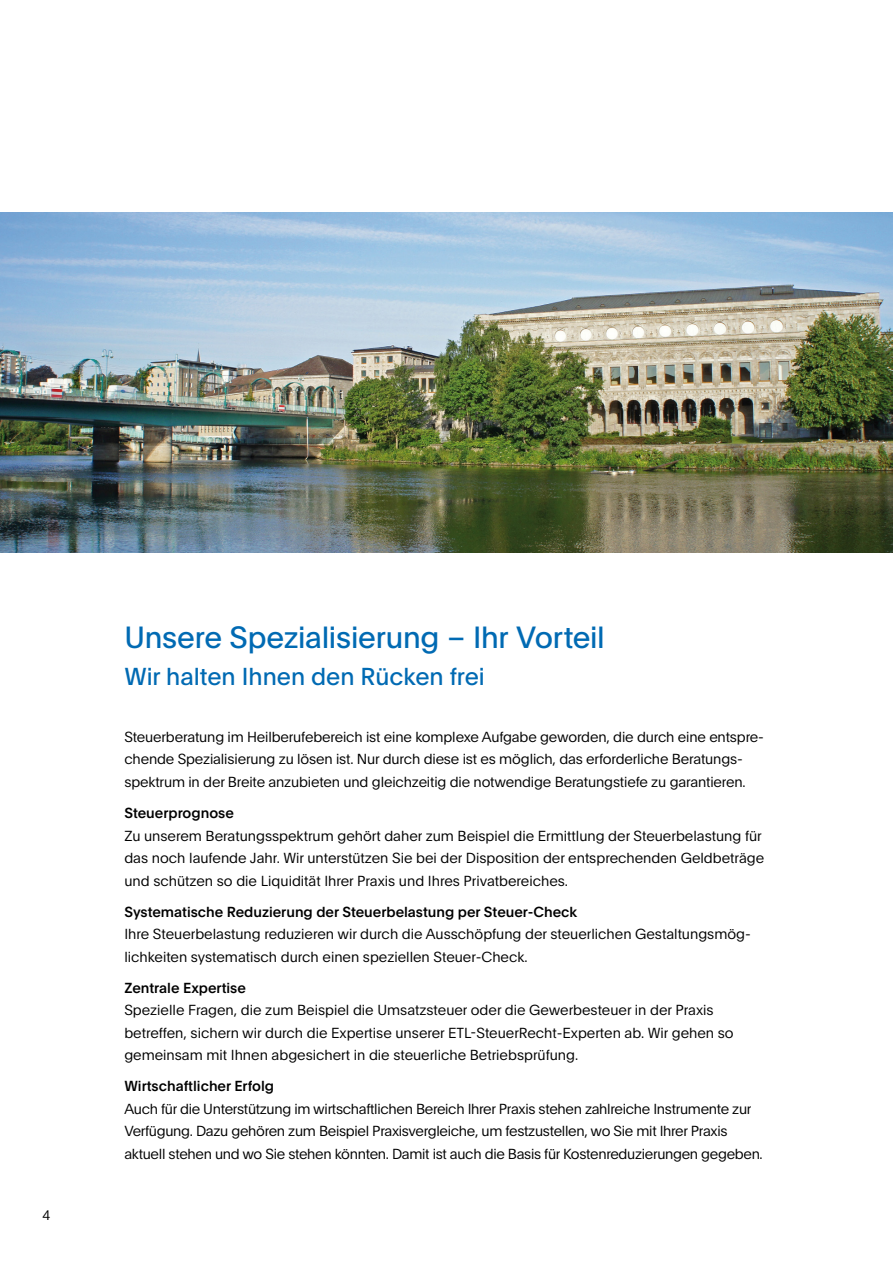
<style>
.page{position:relative;width:893px;height:1263px;background:#fff}
.page>*{position:absolute;margin:0;border:0;box-sizing:border-box;transform-origin:0 0}
.t1{font:30px "Plain";letter-spacing:-.005em;color:#006ab3}
.t2{font:24px "Plain";color:#006ab3}
.t3{font:300 14.25px/22.5px "Plain";letter-spacing:-.005em;color:#000}
.t4{font:500 14.25px "Plain";color:#000}
.t5{font:300 13.5px "Plain";color:#000}
</style>
<div class="page">
<img style="left:0;top:213px;width:893px;height:340px">
<p class="t5" style="left:43px;top:1206px;width:9px">4</p>
<h1 class="t1" style="left:124px;top:617px;width:482px">Unsere Spezialisierung – Ihr Vorteil</h1>
<h2 class="t2" style="left:124px;top:660px;width:362px">Wir halten Ihnen den Rücken frei</h2>
<p class="t3" style="left:124px;top:725px;width:641px">Steuerberatung im Heilberufebereich ist eine komplexe Aufgabe geworden, die durch eine entspre&shy;chende Spezialisierung zu lösen ist. Nur durch diese ist es möglich, das erforderliche Beratungs&shy;spektrum in der Breite anzubieten und gleichzeitig die notwendige Beratungstiefe zu garantieren.</p>
<p class="t4" style="left:124px;top:803px;width:111px">Steuerprognose</p>
<p class="t3" style="left:124px;top:823px;width:641px">Zu unserem Beratungsspektrum gehört daher zum Beispiel die Ermittlung der Steuerbelastung für das noch laufende Jahr. Wir unterstützen Sie bei der Disposition der entsprechenden Geldbeträge und schützen so die Liquidität Ihrer Praxis und Ihres Privatbereiches.</p>
<p class="t4" style="left:124px;top:901px;width:455px">Systematische Reduzierung der Steuerbelastung per Steuer-Check</p>
<p class="t3" style="left:124px;top:922px;width:628px">Ihre Steuerbelastung reduzieren wir durch die Ausschöpfung der steuerlichen Gestaltungsmög&shy;lichkeiten systematisch durch einen speziellen Steuer-Check.</p>
<p class="t4" style="left:124px;top:977px;width:123px">Zentrale Expertise</p>
<p class="t3" style="left:124px;top:998px;width:611px">Spezielle Fragen, die zum Beispiel die Umsatzsteuer oder die Gewerbesteuer in der Praxis betreffen, sichern wir durch die Expertise unserer ETL-SteuerRecht-Experten ab. Wir gehen so gemeinsam mit Ihnen abgesichert in die steuerliche Betriebsprüfung.</p>
<p class="t4" style="left:124px;top:1076px;width:151px">Wirtschaftlicher Erfolg</p>
<p class="t3" style="left:124px;top:1096px;width:640px">Auch für die Unterstützung im wirtschaftlichen Bereich Ihrer Praxis stehen zahlreiche Instrumente zur<br>Verfügung. Dazu gehören zum Beispiel Praxisvergleiche, um festzustellen, wo Sie mit Ihrer Praxis aktuell stehen und wo Sie stehen könnten. Damit ist auch die Basis für Kostenreduzierungen gegeben.</p>
</div>
